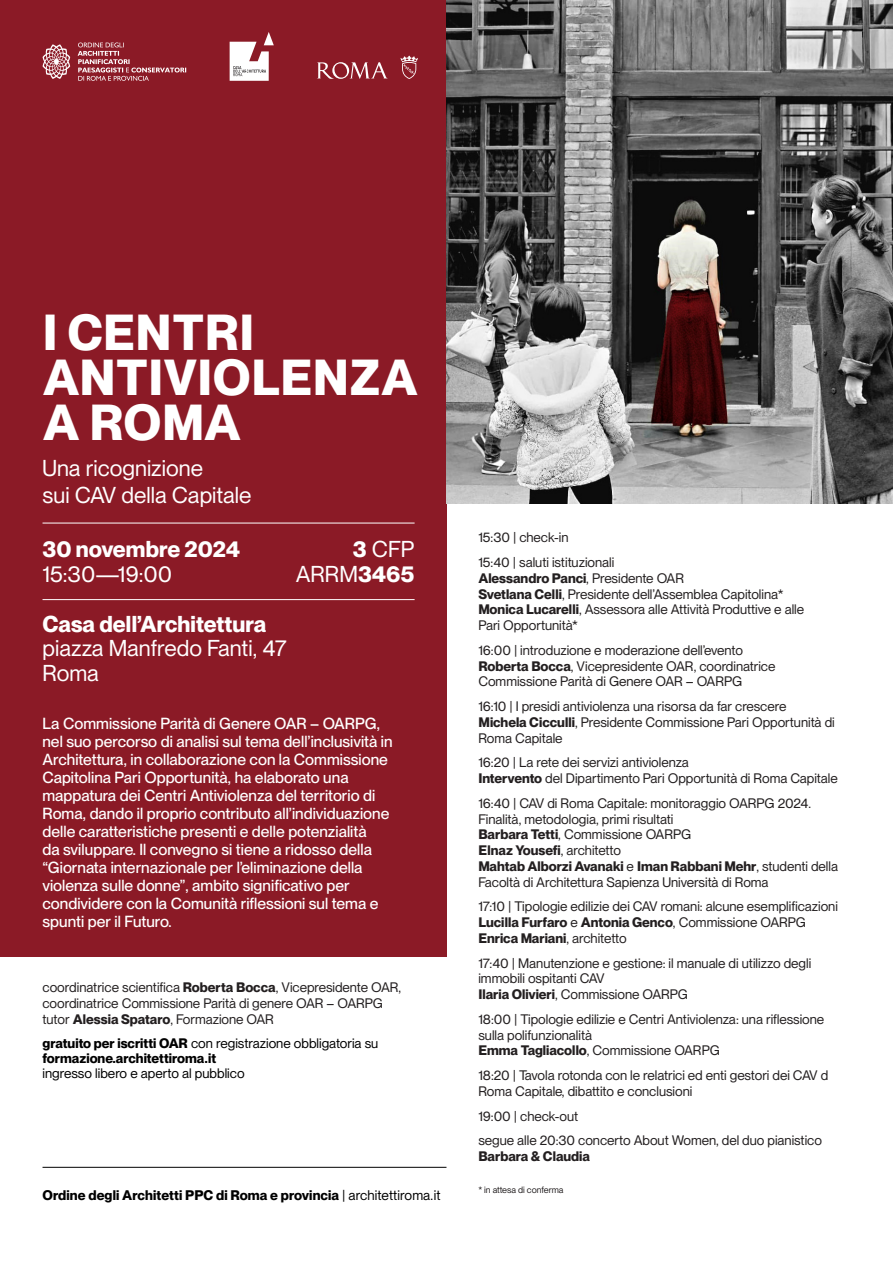
<style>
.page{position:relative;width:893px;height:1263px;background:#fff}
.page>*{position:absolute;margin:0;border:0;box-sizing:border-box;transform-origin:0 0}
.t1{font:700 49.5px/45px "PP Neue Montreal";letter-spacing:.01em;color:#fff}
.t2{font:22.5px "PP Neue Montreal";color:#fff}
.t3{font:700 22.5px "PP Neue Montreal";color:#fff}
.t4{font:500 15.75px/18px "PP Neue Montreal";color:#fff}
.t5{font:700 13.65px "PP Neue Montreal";letter-spacing:.005em;color:#000}
.t6{font:13.5px/15.8px "PP Neue Montreal";letter-spacing:-.005em;color:#231f20}
.t7{font:700 13.5px "PP Neue Montreal";letter-spacing:-.005em;color:#231f20}
.t8{font:700 13.5px/15px "PP Neue Montreal";color:#000}
.t9{font:13.5px "PP Neue Montreal";color:#000}
.t10{font:9px "PP Neue Montreal";letter-spacing:-.005em;color:#231f20}
.s1{font-weight:700}
.s2{font-weight:400}
</style>
<div class="page">
<div style="left:0;top:0;width:446px;height:957px;background:#8b1a26"></div>
<hr style="left:43px;top:599px;width:372px;height:1px;background:#fff">
<hr style="left:43px;top:523px;width:372px;height:1px;background:#fff">
<svg style="left:43px;top:44px;width:27px;height:35px"></svg>
<svg style="left:78px;top:43px;width:108px;height:38px"></svg>
<svg style="left:230px;top:32px;width:44px;height:49px"></svg>
<hr style="left:43px;top:1167px;width:403px;height:1px;background:#000">
<img style="left:446px;top:0;width:447px;height:504px">
<svg style="left:400px;top:56px;width:18px;height:23px"></svg>
<svg style="left:317px;top:62px;width:71px;height:17px"></svg>
<p class="t1" style="left:43px;top:311px;width:377px">I CENTRI<br>ANTIVIOLENZA<br>A ROMA</p>
<p class="t2" style="left:43px;top:455px;width:162px">Una ricognizione</p>
<p class="t2" style="left:43px;top:482px;width:210px">sui CAV della Capitale</p>
<p class="t3" style="left:43px;top:536px;width:199px">30 novembre 2024</p>
<p class="t2" style="left:43px;top:561px;width:131px">15:30—19:00</p>
<p class="t3" style="left:43px;top:610px;width:226px">Casa dell’Architettura</p>
<p class="t2" style="left:43px;top:635px;width:246px">piazza Manfredo Fanti, 47</p>
<p class="t2" style="left:43px;top:660px;width:58px">Roma</p>
<p class="t2" style="left:353px;top:536px;width:63px"><span class="s1">3</span> CFP</p>
<p class="t2" style="left:296px;top:561px;width:120px">ARRM<span class="s1">3465</span></p>
<p class="t4" style="left:43px;top:715px;width:352px">La Commissione Parità di Genere OAR – OARPG, nel suo percorso di analisi sul tema dell’inclusività in Architettura, in collaborazione con la Commissione Capitolina Pari Opportunità, ha elaborato una mappatura dei Centri Antiviolenza del territorio di Roma, dando il proprio contributo all’individuazione delle caratteristiche presenti e delle potenzialità<br>da sviluppare. Il convegno si tiene a ridosso della “Giornata internazionale per l’eliminazione della violenza sulle donne”, ambito significativo per condividere con la Comunità riflessioni sul tema e spunti per il Futuro.</p>
<p class="t6" style="left:43px;top:979px;width:360px">coordinatrice scientifica <span class="s1">Roberta Bocca</span>, Vicepresidente OAR, coordinatrice Commissione Parità di genere OAR – OARPG</p>
<p class="t6" style="left:43px;top:1011px;width:233px">tutor <span class="s1">Alessia Spataro</span>, Formazione OAR</p>
<p class="t8" style="left:43px;top:1035px;width:337px">gratuito per iscritti OAR <span class="s2">con registrazione obbligatoria su </span>formazione.architettiroma.it</p>
<p class="t9" style="left:43px;top:1065px;width:204px">ingresso libero e aperto al pubblico</p>
<p class="t5" style="left:43px;top:1186px;width:400px">Ordine degli Architetti PPC di Roma e provincia <span class="s2">| architettiroma.it</span></p>
<p class="t6" style="left:478px;top:530px;width:92px">15:30 | check-in</p>
<p class="t6" style="left:478px;top:554px;width:137px">15:40 | saluti istituzionali</p>
<p class="t7" style="left:478px;top:570px;width:207px">Alessandro Panci<span class="s2">, Presidente OAR</span></p>
<p class="t6" style="left:478px;top:586px;width:307px"><span class="s1">Svetlana Celli</span>, Presidente dell’Assemblea Capitolina*</p>
<p class="t6" style="left:478px;top:602px;width:327px"><span class="s1">Monica Lucarelli</span>, Assessora alle Attività Produttive e alle</p>
<p class="t6" style="left:478px;top:617px;width:101px">Pari Opportunità*</p>
<p class="t6" style="left:478px;top:642px;width:266px">16:00 | introduzione e moderazione dell’evento</p>
<p class="t6" style="left:478px;top:658px;width:299px"><span class="s1">Roberta Bocca</span>, Vicepresidente OAR, coordinatrice<br>Commissione Parità di Genere OAR – OARPG</p>
<p class="t6" style="left:478px;top:698px;width:310px">16:10 | I presidi antiviolenza una risorsa da far crescere</p>
<p class="t6" style="left:478px;top:714px;width:358px"><span class="s1">Michela Cicculli</span>, Presidente Commissione Pari Opportunità di<br>Roma Capitale</p>
<p class="t6" style="left:478px;top:755px;width:212px">16:20 | La rete dei servizi antiviolenza</p>
<p class="t6" style="left:478px;top:770px;width:361px"><span class="s1">Intervento</span> del Dipartimento Pari Opportunità di Roma Capitale</p>
<p class="t6" style="left:478px;top:795px;width:334px">16:40 | CAV di Roma Capitale: monitoraggio OARPG 2024.<br>Finalità, metodologia, primi risultati</p>
<p class="t6" style="left:478px;top:827px;width:214px"><span class="s1">Barbara Tetti</span>, Commissione OARPG</p>
<p class="t7" style="left:478px;top:842px;width:144px">Elnaz Yousefi<span class="s2">, architetto</span></p>
<p class="t6" style="left:478px;top:858px;width:361px"><span class="s1">Mahtab Alborzi Avanaki</span> e <span class="s1">Iman Rabbani Mehr</span>, studenti della<br>Facoltà di Architettura Sapienza Università di Roma</p>
<p class="t6" style="left:478px;top:899px;width:361px">17:10 | Tipologie edilizie dei CAV romani: alcune esemplificazioni</p>
<p class="t7" style="left:478px;top:914px;width:329px">Lucilla Furfaro <span class="s2">e</span> Antonia Genco<span class="s2">, Commissione OARPG</span></p>
<p class="t7" style="left:478px;top:930px;width:150px">Enrica Mariani<span class="s2">, architetto</span></p>
<p class="t6" style="left:478px;top:955px;width:334px">17:40 | Manutenzione e gestione: il manuale di utilizzo degli immobili ospitanti CAV</p>
<p class="t6" style="left:478px;top:986px;width:211px"><span class="s1">Ilaria Olivieri</span>, Commissione OARPG</p>
<p class="t6" style="left:478px;top:1011px;width:347px">18:00 | Tipologie edilizie e Centri Antiviolenza: una riflessione sulla polifunzionalità</p>
<p class="t6" style="left:478px;top:1043px;width:243px"><span class="s1">Emma Tagliacollo</span>, Commissione OARPG</p>
<p class="t6" style="left:478px;top:1067px;width:351px">18:20 | Tavola rotonda con le relatrici ed enti gestori dei CAV d<br>Roma Capitale, dibattito e conclusioni</p>
<p class="t6" style="left:478px;top:1108px;width:102px">19:00 | check-out</p>
<p class="t6" style="left:478px;top:1133px;width:345px">segue alle 20:30 concerto About Women, del duo pianistico<br><span class="s1">Barbara &amp; Claudia</span></p>
<p class="t10" style="left:478px;top:1184px;width:87px">* in attesa di conferma</p>
</div>
